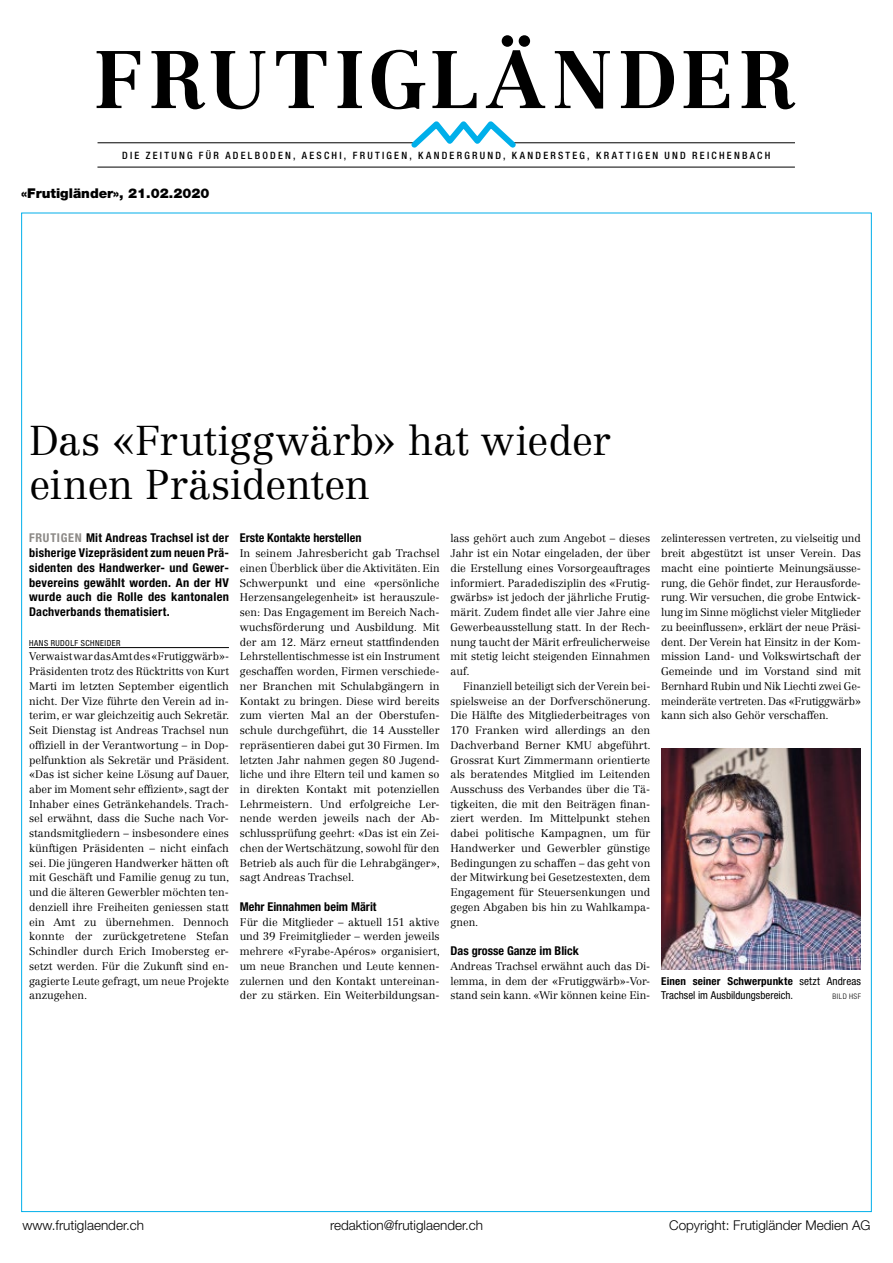
<style>
.page{position:relative;width:893px;height:1263px;background:#fff}
.page>*{position:absolute;margin:0;border:0;box-sizing:border-box;transform-origin:0 0}
.t1{font:700 80.1px "Centennial LT Std";letter-spacing:.08em;color:#000}
.t2{font:300 40.95px/43.5px "Centennial LT Std";letter-spacing:-.005em;color:#000}
.t3{font:300 13.5px "Helvetica Neue LT Std";color:#000}
.t4{font:900 13.5px "Helvetica Neue LT Std";color:#000}
.t5{font:700 condensed 12.15px/14.7px "Helvetica Neue LT Std";color:#000;text-align:justify}
.t6{font:300 10.95px/14.7px "Centennial LT Std";color:#000;text-align:justify}
.t7{font:condensed 10.95px/14.7px "Helvetica Neue LT Std";letter-spacing:.005em;color:#000}
.t8{font:500 condensed 10.05px "Helvetica Neue LT Std";letter-spacing:.22em;color:#000}
.t9{font:condensed 8.4px "Helvetica Neue LT Std";letter-spacing:.055em;color:#000}
.t10{font:300 condensed 7.65px "Helvetica Neue LT Std";letter-spacing:.065em;color:#000}
.s1{color:#8c8986}
.s2{font-weight:700}
</style>
<div class="page">
<hr style="left:98px;top:142px;width:697px;height:1px;background:#000">
<hr style="left:97px;top:167px;width:698px;height:1px;background:#000">
<svg style="left:406px;top:121px;width:115px;height:27px"></svg>
<hr style="left:29px;top:647px;width:200px;height:1px;background:#000">
<img style="left:661px;top:749px;width:200px;height:221px">
<h1 class="t1" style="left:94px;top:32px;width:704px">FRUTIGLÄNDER</h1>
<p class="t8" style="left:122px;top:149px;width:650px">DIE ZEITUNG FÜR ADELBODEN, AESCHI, FRUTIGEN, KANDERGRUND, KANDERSTEG, KRATTIGEN UND REICHENBACH</p>
<p class="t4" style="left:21px;top:185px;width:190px">«Frutigländer», 21.02.2020</p>
<p class="t2" style="left:29px;top:419px;width:583px">Das «Frutiggwärb» hat wieder einen Präsidenten</p>
<p class="t5" style="left:29px;top:531px;width:201px"><span class="s1">FRUTIGEN</span> Mit Andreas Trachsel ist der bisherige Vizepräsident zum neuen Prä&shy;sidenten des Handwerker- und Gewer&shy;bevereins gewählt worden. An der HV wurde auch die Rolle des kantonalen Dachverbands thematisiert.</p>
<p class="t9" style="left:29px;top:638px;width:93px">HANS RUDOLF SCHNEIDER</p>
<p class="t6" style="left:29px;top:649px;width:202px">Verwaist war das Amt des «Frutiggwärb»- Präsidenten trotz des Rücktritts von Kurt Marti im letzten September eigentlich nicht. Der Vize führte den Verein ad in&shy;terim, er war gleichzeitig auch Sekretär.<br>Seit Dienstag ist Andreas Trachsel nun offiziell in der Verantwortung – in Dop&shy;pelfunktion als Sekretär und Präsident. «Das ist sicher keine Lösung auf Dauer, aber im Moment sehr effizient», sagt der Inhaber eines Getränkehandels. Trach&shy;sel erwähnt, dass die Suche nach Vor&shy;standsmitgliedern – insbesondere eines künftigen Präsidenten – nicht einfach sei. Die jüngeren Handwerker hätten oft mit Geschäft und Familie genug zu tun, und die älteren Gewerbler möchten ten&shy;denziell ihre Freiheiten geniessen statt ein Amt zu übernehmen. Dennoch konnte der zurückgetretene Stefan Schindler durch Erich Imobersteg er&shy;setzt werden. Für die Zukunft sind en&shy;gagierte Leute gefragt, um neue Projekte anzugehen.</p>
<p class="t5" style="left:240px;top:531px;width:123px">Erste Kontakte herstellen</p>
<p class="t6" style="left:240px;top:546px;width:202px">In seinem Jahresbericht gab Trachsel einen Überblick über die Aktivitäten. Ein Schwerpunkt und eine «persönliche Herzensangelegenheit» ist herauszule&shy;sen: Das Engagement im Bereich Nach&shy;wuchsförderung und Ausbildung. Mit der am 12. März erneut stattfindenden Lehrstellentischmesse ist ein Instrument geschaffen worden, Firmen verschiede&shy;ner Branchen mit Schulabgängern in Kontakt zu bringen. Diese wird bereits zum vierten Mal an der Oberstufen&shy;schule durchgeführt, die 14 Aussteller repräsentieren dabei gut 30 Firmen. Im letzten Jahr nahmen gegen 80 Jugend&shy;liche und ihre Eltern teil und kamen so in direkten Kontakt mit potenziellen Lehrmeistern. Und erfolgreiche Ler&shy;nende werden jeweils nach der Ab&shy;schlussprüfung geehrt: «Das ist ein Zei&shy;chen der Wertschätzung, sowohl für den Betrieb als auch für die Lehrabgänger», sagt Andreas Trachsel.</p>
<p class="t5" style="left:240px;top:899px;width:138px">Mehr Einnahmen beim Märit</p>
<p class="t6" style="left:240px;top:914px;width:202px">Für die Mitglieder – aktuell 151 aktive und 39 Freimitglieder – werden jeweils mehrere «Fyrabe-Apéros» organisiert, um neue Branchen und Leute kennen&shy;zulernen und den Kontakt untereinan&shy;der zu stärken. Ein Weiterbildungsan-</p>
<p class="t6" style="left:450px;top:531px;width:201px">lass gehört auch zum Angebot – dieses</p>
<p class="t6" style="left:450px;top:546px;width:201px">Jahr ist ein Notar eingeladen, der über</p>
<p class="t6" style="left:450px;top:561px;width:201px">die Erstellung eines Vorsorgeauftrages</p>
<p class="t6" style="left:450px;top:575px;width:201px">informiert. Paradedisziplin des «Frutig-</p>
<p class="t6" style="left:450px;top:590px;width:201px">gwärbs» ist jedoch der jährliche Frutig-</p>
<p class="t6" style="left:450px;top:605px;width:201px">märit. Zudem findet alle vier Jahre eine</p>
<p class="t6" style="left:450px;top:620px;width:201px">Gewerbeausstellung statt. In der Rech-</p>
<p class="t6" style="left:450px;top:634px;width:201px">nung taucht der Märit erfreulicherweise</p>
<p class="t6" style="left:450px;top:649px;width:201px">mit stetig leicht steigenden Einnahmen</p>
<p class="t6" style="left:450px;top:664px;width:21px">auf.</p>
<p class="t6" style="left:463px;top:679px;width:189px">Finanziell beteiligt sich der Verein bei-</p>
<p class="t6" style="left:450px;top:693px;width:202px">spielsweise an der Dorfverschönerung.</p>
<p class="t6" style="left:450px;top:708px;width:201px">Die Hälfte des Mitgliederbeitrages von</p>
<p class="t6" style="left:450px;top:723px;width:201px">170 Franken wird allerdings an den</p>
<p class="t6" style="left:450px;top:738px;width:202px">Dachverband Berner KMU abgeführt.</p>
<p class="t6" style="left:450px;top:752px;width:201px">Grossrat Kurt Zimmermann orientierte</p>
<p class="t6" style="left:450px;top:767px;width:201px">als beratendes Mitglied im Leitenden</p>
<p class="t6" style="left:450px;top:782px;width:201px">Ausschuss des Verbandes über die Tä-</p>
<p class="t6" style="left:450px;top:796px;width:201px">tigkeiten, die mit den Beiträgen finan-</p>
<p class="t6" style="left:450px;top:811px;width:201px">ziert werden. Im Mittelpunkt stehen</p>
<p class="t6" style="left:450px;top:826px;width:201px">dabei politische Kampagnen, um für</p>
<p class="t6" style="left:450px;top:841px;width:201px">Handwerker und Gewerbler günstige</p>
<p class="t6" style="left:450px;top:855px;width:201px">Bedingungen zu schaffen – das geht von</p>
<p class="t6" style="left:450px;top:870px;width:201px">der Mitwirkung bei Gesetzestexten, dem</p>
<p class="t6" style="left:450px;top:885px;width:201px">Engagement für Steuersenkungen und</p>
<p class="t6" style="left:450px;top:900px;width:201px">gegen Abgaben bis hin zu Wahlkampa-</p>
<p class="t6" style="left:450px;top:914px;width:30px">gnen.</p>
<p class="t5" style="left:450px;top:943px;width:130px">Das grosse Ganze im Blick</p>
<p class="t6" style="left:450px;top:959px;width:201px">Andreas Trachsel erwähnt auch das Di&shy;lemma, in dem der «Frutiggwärb»-Vor&shy;stand sein kann. «Wir können keine Ein-</p>
<p class="t6" style="left:661px;top:531px;width:201px">zelinteressen vertreten, zu vielseitig und breit abgestützt ist unser Verein. Das macht eine pointierte Meinungsäusse&shy;rung, die Gehör findet, zur Herausforde&shy;rung. Wir versuchen, die grobe Entwick&shy;lung im Sinne möglichst vieler Mitglieder zu beeinflussen», erklärt der neue Präsi&shy;dent. Der Verein hat Einsitz in der Kom&shy;mission Land- und Volkswirtschaft der Gemeinde und im Vorstand sind mit Bernhard Rubin und Nik Liechti zwei Ge&shy;meinderäte vertreten. Das «Frutiggwärb» kann sich also Gehör verschaffen.</p>
<p class="t7" style="left:661px;top:973px;width:201px"><span class="s2">Einen seiner Schwerpunkte</span> setzt Andreas<br>Trachsel im Ausbildungsbereich.</p>
<p class="t10" style="left:833px;top:992px;width:30px">BILD HSF</p>
<p class="t3" style="left:22px;top:1217px;width:123px">www.frutiglaender.ch</p>
<p class="t3" style="left:330px;top:1217px;width:155px">redaktion@frutiglaender.ch</p>
<p class="t3" style="left:669px;top:1217px;width:203px">Copyright: Frutigländer Medien AG</p>
</div>
